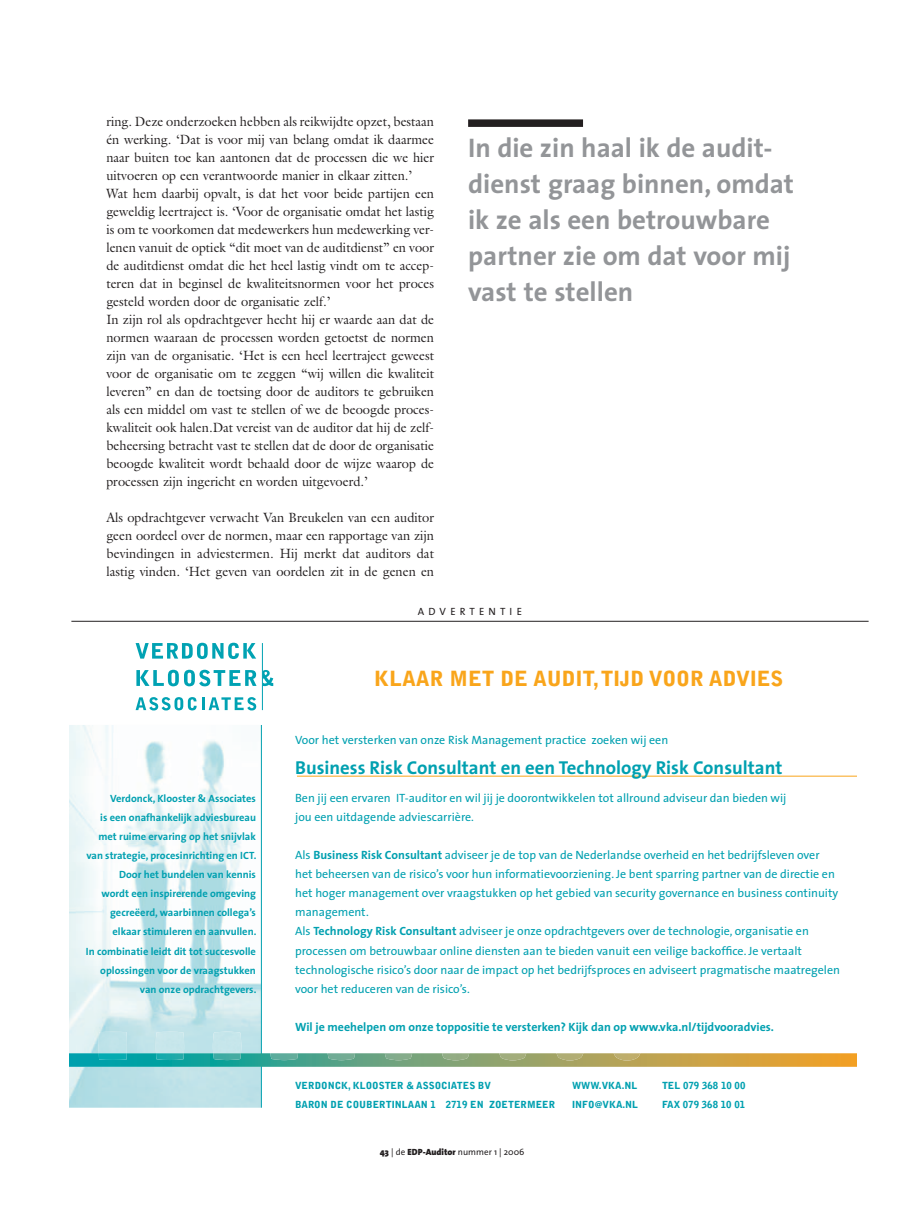
<style>
.page{position:relative;width:915px;height:1212px;background:#fff}
.page>*{position:absolute;margin:0;border:0;box-sizing:border-box;transform-origin:0 0}
.t1{font:700 27px/36px "The Sans";color:#939598}
.t2{font:900 20.85px "Bell Gothic";color:#f9a51b}
.t3{font:700 18.75px "The Sans";color:#00a0b0}
.t4{font:13.5px/18px "Galliard Std";color:#231f20;scale:.95 1}
.t5{font:12px/19.2px "The Sans";color:#00a0b0}
.t6{font:700 12px "The Sans";color:#00a0b0}
.t7{font:700 10.5px/19.2px "The Sans";color:#00a0b0;text-align:right}
.t8{font:10.5px "The Sans";letter-spacing:.4em;color:#231f20}
.t9{font:900 9.75px/19.2px "Bell Gothic";color:#00a0b0}
.t10{font:9px "The Sans";color:#231f20}
.s1{font-weight:700}
.s2{font-weight:900}
</style>
<div class="page">
<img style="left:70px;top:725px;width:191px;height:383px">
<svg style="left:263px;top:670px;width:10px;height:16px"></svg>
<svg style="left:135px;top:643px;width:121px;height:16px"></svg>
<svg style="left:136px;top:670px;width:120px;height:16px"></svg>
<svg style="left:135px;top:697px;width:121px;height:13px"></svg>
<hr style="left:262px;top:643px;width:1px;height:67px;background:#00a2b3">
<hr style="left:261px;top:725px;width:1px;height:383px;background:#00a0b0">
<svg style="left:70px;top:1031px;width:786px;height:36px"></svg>
<hr style="left:297px;top:776px;width:559px;height:1px;background:#f9a51b">
<div style="left:468px;top:119px;width:115px;height:8px;background:#231f20"></div>
<hr style="left:71px;top:621px;width:797px;height:1px;background:#231f20">
<p class="t4" style="left:106px;top:114px;width:346px">ring. Deze onderzoeken hebben als reikwijdte opzet, bestaan én werking. ‘Dat is voor mij van belang omdat ik daarmee naar buiten toe kan aantonen dat de processen die we hier uitvoeren op een verantwoorde manier in elkaar zitten.’ Wat hem daarbij opvalt, is dat het voor beide partijen een geweldig leertraject is. ‘Voor de organisatie omdat het lastig is om te voorkomen dat medewerkers hun medewerking ver&shy;lenen vanuit de optiek “dit moet van de auditdienst” en voor de auditdienst omdat die het heel lastig vindt om te accep&shy;teren dat in beginsel de kwaliteitsnormen voor het proces gesteld worden door de organisatie zelf.’<br>In zijn rol als opdrachtgever hecht hij er waarde aan dat de normen waaraan de processen worden getoetst de normen zijn van de organisatie. ‘Het is een heel leertraject geweest voor de organisatie om te zeggen “wij willen die kwaliteit leveren” en dan de toetsing door de auditors te gebruiken als een middel om vast te stellen of we de beoogde proces&shy;kwaliteit ook halen.Dat vereist van de auditor dat hij de zelf&shy;beheersing betracht vast te stellen dat de door de organisatie beoogde kwaliteit wordt behaald door de wijze waarop de processen zijn ingericht en worden uitgevoerd.’</p>
<p class="t4" style="left:106px;top:510px;width:346px;text-align:justify">Als opdrachtgever verwacht Van Breukelen van een auditor geen oordeel over de normen, maar een rapportage van zijn bevindingen in adviestermen. Hij merkt dat auditors dat lastig vinden. ‘Het geven van oordelen zit in de genen en</p>
<h1 class="t1" style="left:468px;top:130px;width:327px">In die zin haal ik de audit&shy;dienst graag binnen, omdat ik ze als een betrouwbare partner zie om dat voor mij vast te stellen</h1>
<p class="t8" style="left:418px;top:608px;width:106px">ADVERTENTIE</p>
<p class="t7" style="left:86px;top:789px;width:172px">Verdonck, Klooster &amp; Associates<br>is een onafhankelijk adviesbureau met ruime ervaring op het snijvlak van strategie, procesinrichting en ICT.<br>Door het bundelen van kennis<br>wordt een inspirerende omgeving gecreëerd, waarbinnen collega’s elkaar stimuleren en aanvullen.<br>In combinatie leidt dit tot succesvolle oplossingen voor de vraagstukken van onze opdrachtgevers.</p>
<h2 class="t2" style="left:374px;top:671px;width:410px">KLAAR MET DE AUDIT, TIJD VOOR ADVIES</h2>
<p class="t5" style="left:295px;top:732px;width:374px">Voor het versterken van onze Risk Management practice zoeken wij een</p>
<h3 class="t3" style="left:295px;top:758px;width:488px">Business Risk Consultant en een Technology Risk Consultant</h3>
<p class="t5" style="left:295px;top:789px;width:492px">Ben jij een ervaren IT-auditor en wil jij je doorontwikkelen tot allround adviseur dan bieden wij jou een uitdagende adviescarrière.</p>
<p class="t5" style="left:295px;top:846px;width:546px">Als <span class="s1">Business Risk Consultant</span> adviseer je de top van de Nederlandse overheid en het bedrijfsleven over het beheersen van de risico’s voor hun informatievoorziening. Je bent sparring partner van de directie en het hoger management over vraagstukken op het gebied van security governance en business continuity management.<br>Als <span class="s1">Technology Risk Consultant</span> adviseer je onze opdrachtgevers over de technologie, organisatie en processen om betrouwbaar online diensten aan te bieden vanuit een veilige backoffice. Je vertaalt technologische risico’s door naar de impact op het bedrijfsproces en adviseert pragmatische maatregelen voor het reduceren van de risico’s.</p>
<p class="t6" style="left:295px;top:1021px;width:480px">Wil je meehelpen om onze toppositie te versterken? Kijk dan op www.vka.nl/tijdvooradvies.</p>
<p class="t9" style="left:295px;top:1076px;width:261px">VERDONCK, KLOOSTER &amp; ASSOCIATES BV<br>BARON DE COUBERTINLAAN 1 2719 EN ZOETERMEER</p>
<p class="t9" style="left:572px;top:1076px;width:68px">WWW.VKA.NL<br>INFO@VKA.NL</p>
<p class="t9" style="left:661px;top:1076px;width:85px">TEL 079 368 10 00<br>FAX 079 368 10 01</p>
<p class="t10" style="left:379px;top:1148px;width:146px"><span class="s2">43</span> | de <span class="s2">EDP-Auditor</span> nummer 1 | 2006</p>
</div>
